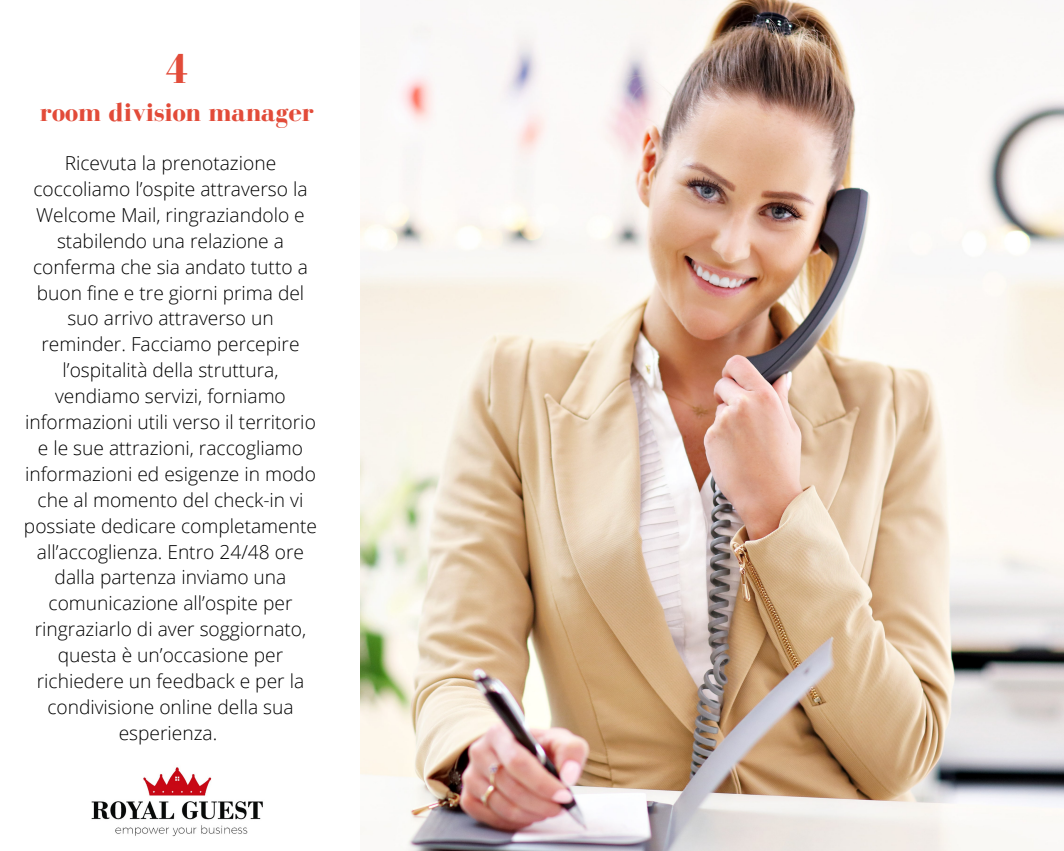
<style>
.page{position:relative;width:1064px;height:851px;background:#fff}
.page>*{position:absolute;margin:0;border:0;box-sizing:border-box;transform-origin:0 0}
.t1{font:700 45px "Bodoni FLF";color:#e24b39}
.t2{font:700 27px "Bodoni FLF";color:#e24b39}
.t3{font:300 19.2px/26px "Open Sans";color:#000;text-align:center}
</style>
<div class="page">
<img style="left:360px;top:0;width:703px;height:850px">
<img style="left:91px;top:767px;width:172px;height:70px">
<p class="t1" style="left:163px;top:44px;width:28px">4</p>
<p class="t2" style="left:40px;top:97px;width:275px">room division manager</p>
<p class="t3" style="left:24px;top:150px;width:294px">Ricevuta la prenotazione coccoliamo l’ospite attraverso la<br>Welcome Mail, ringraziandolo e stabilendo una relazione a conferma che sia andato tutto a buon fine e tre giorni prima del suo arrivo attraverso un reminder. Facciamo percepire l’ospitalità della struttura, vendiamo servizi, forniamo informazioni utili verso il territorio e le sue attrazioni, raccogliamo informazioni ed esigenze in modo che al momento del check-in vi possiate dedicare completamente all’accoglienza. Entro 24/48 ore dalla partenza inviamo una comunicazione all’ospite per ringraziarlo di aver soggiornato, questa è un’occasione per richiedere un feedback e per la condivisione online della sua esperienza.</p>
</div>
